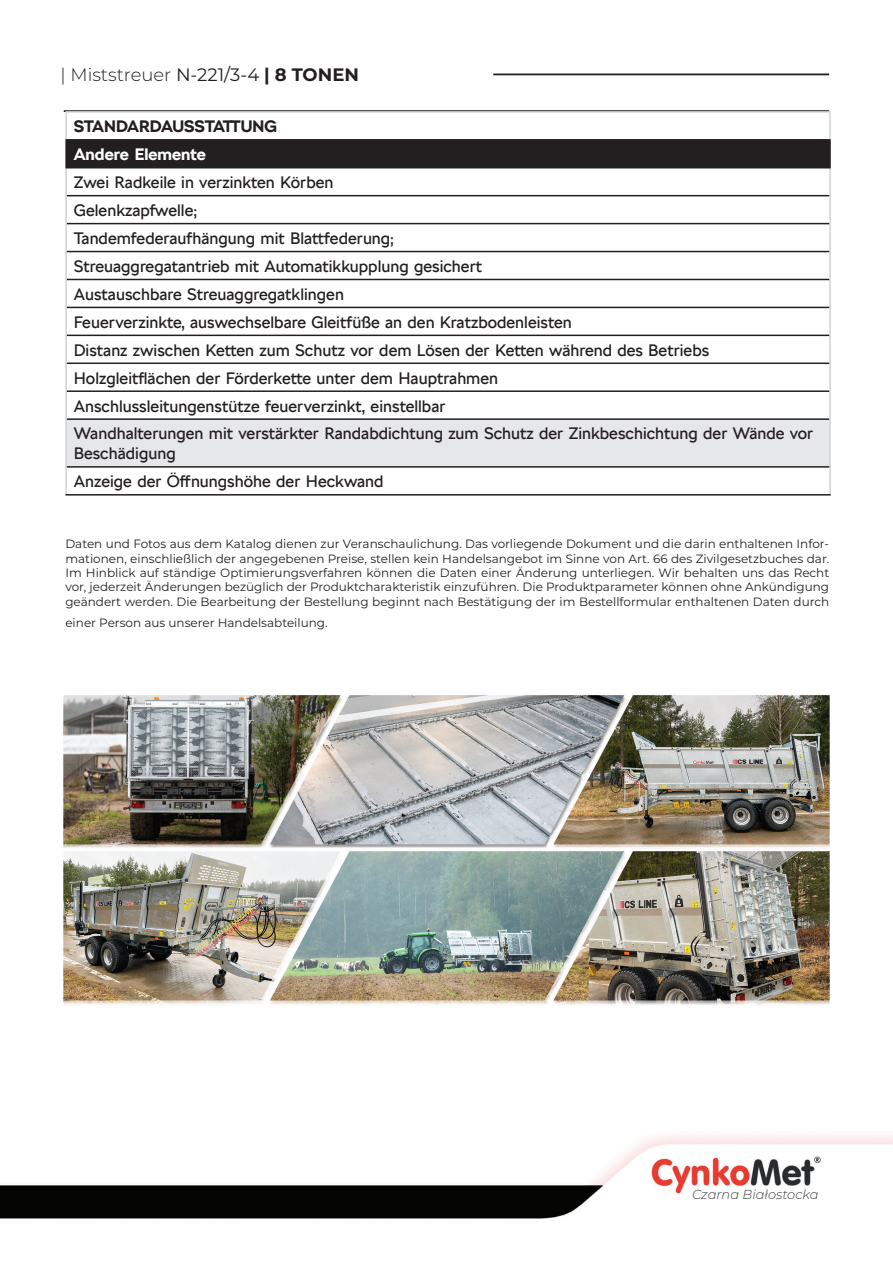
<style>
.page{position:relative;width:893px;height:1263px;background:#fff}
.page>*{position:absolute;margin:0;border:0;box-sizing:border-box;transform-origin:0 0}
.t1{font:300 18px "Montserrat";color:#231f20}
.t2{font:16.5px/27.9px "SKODA Next Arabic";color:#231f20}
.t3{font:700 16.5px "SKODA Next Arabic";letter-spacing:-.01em;color:#231f20}
.t4{font:700 16.5px "SKODA Next Arabic";color:#fff}
.t5{font:italic 300 13.05px "Montserrat";color:#3e3e3f}
.t6{font:12px/14.4px "Montserrat";color:#231f20;text-align:justify}
.s1{font-weight:400}
.s2{font-weight:700}
</style>
<div class="page">
<hr style="left:493px;top:74px;width:336px;height:1px;background:#231f20">
<img style="left:0;top:1135px;width:893px;height:84px">
<hr style="left:64px;top:110px;width:765px;height:2px;background:#231f20">
<img style="left:64px;top:695px;width:765px;height:310px">
<svg style="left:67px;top:168px;width:762px;height:169px"></svg>
<div style="left:66px;top:140px;width:764px;height:28px;background:#231f20"></div>
<div style="left:66px;top:419px;width:764px;height:48px;background:#e6e7e9"></div>
<hr style="left:65px;top:168px;width:2px;height:28px;background:#d1d2d4">
<hr style="left:829px;top:168px;width:2px;height:28px;background:#d1d2d4">
<hr style="left:65px;top:196px;width:2px;height:28px;background:#d1d2d4">
<hr style="left:829px;top:196px;width:2px;height:28px;background:#d1d2d4">
<hr style="left:65px;top:224px;width:2px;height:28px;background:#d1d2d4">
<hr style="left:829px;top:224px;width:2px;height:28px;background:#d1d2d4">
<hr style="left:65px;top:252px;width:2px;height:27px;background:#d1d2d4">
<hr style="left:829px;top:252px;width:2px;height:27px;background:#d1d2d4">
<hr style="left:65px;top:279px;width:2px;height:28px;background:#d1d2d4">
<hr style="left:829px;top:279px;width:2px;height:28px;background:#d1d2d4">
<hr style="left:65px;top:307px;width:2px;height:28px;background:#d1d2d4">
<hr style="left:829px;top:307px;width:2px;height:28px;background:#d1d2d4">
<hr style="left:65px;top:335px;width:2px;height:28px;background:#d1d2d4">
<hr style="left:829px;top:335px;width:2px;height:28px;background:#d1d2d4">
<hr style="left:65px;top:363px;width:2px;height:28px;background:#d1d2d4">
<hr style="left:829px;top:363px;width:2px;height:28px;background:#d1d2d4">
<hr style="left:65px;top:391px;width:2px;height:28px;background:#d1d2d4">
<hr style="left:829px;top:391px;width:2px;height:28px;background:#d1d2d4">
<hr style="left:65px;top:467px;width:2px;height:27px;background:#d1d2d4">
<hr style="left:829px;top:467px;width:2px;height:27px;background:#d1d2d4">
<hr style="left:65px;top:141px;width:2px;height:26px;background:#231f20">
<hr style="left:829px;top:141px;width:2px;height:26px;background:#231f20">
<hr style="left:65px;top:167px;width:766px;height:1px;background:#231f20">
<hr style="left:65px;top:139px;width:766px;height:2px;background:#231f20">
<hr style="left:67px;top:195px;width:762px;height:1px;background:#231f20">
<hr style="left:67px;top:223px;width:762px;height:1px;background:#231f20">
<hr style="left:67px;top:251px;width:762px;height:1px;background:#231f20">
<hr style="left:67px;top:279px;width:762px;height:1px;background:#231f20">
<hr style="left:67px;top:307px;width:762px;height:1px;background:#231f20">
<hr style="left:67px;top:335px;width:762px;height:1px;background:#231f20">
<hr style="left:67px;top:362px;width:762px;height:2px;background:#231f20">
<hr style="left:67px;top:390px;width:762px;height:2px;background:#231f20">
<hr style="left:67px;top:418px;width:762px;height:2px;background:#231f20">
<hr style="left:65px;top:419px;width:2px;height:48px;background:#d1d2d4">
<hr style="left:829px;top:419px;width:2px;height:48px;background:#d1d2d4">
<hr style="left:67px;top:466px;width:762px;height:2px;background:#231f20">
<hr style="left:65px;top:494px;width:766px;height:2px;background:#231f20">
<hr style="left:65px;top:111px;width:766px;height:2px;background:#d1d2d4">
<hr style="left:65px;top:113px;width:2px;height:26px;background:#d1d2d4">
<hr style="left:829px;top:113px;width:2px;height:26px;background:#d1d2d4">
<h1 class="t1" style="left:61px;top:63px;width:300px">| Miststreuer <span class="s1">N-221/3-4</span> <span class="s2">| 8 TONEN</span></h1>
<h2 class="t3" style="left:74px;top:117px;width:205px">STANDARDAUSSTATTUNG</h2>
<h2 class="t4" style="left:74px;top:145px;width:134px">Andere Elemente</h2>
<p class="t2" style="left:74px;top:168px;width:741px">Zwei Radkeile in verzinkten Körben<br>Gelenkzapfwelle;<br>Tandemfederaufhängung mit Blattfederung;<br>Streuaggregatantrieb mit Automatikkupplung gesichert<br>Austauschbare Streuaggregatklingen<br>Feuerverzinkte, auswechselbare Gleitfüße an den Kratzbodenleisten<br>Distanz zwischen Ketten zum Schutz vor dem Lösen der Ketten während des Betriebs Holzgleitflächen der Förderkette unter dem Hauptrahmen<br>Anschlussleitungenstütze feuerverzinkt, einstellbar<br>Wandhalterungen mit verstärkter Randabdichtung zum Schutz der Zinkbeschichtung der Wände vor</p>
<h2 class="t2" style="left:74px;top:440px;width:311px">Beschädigung<br>Anzeige der Öffnungshöhe der Heckwand</h2>
<p class="t6" style="left:65px;top:536px;width:765px">Daten und Fotos aus dem Katalog dienen zur Veranschaulichung. Das vorliegende Dokument und die darin enthaltenen Infor&shy;mationen, einschließlich der angegebenen Preise, stellen kein Handelsangebot im Sinne von Art. 66 des Zivilgesetzbuches dar.<br>Im Hinblick auf ständige Optimierungsverfahren können die Daten einer Änderung unterliegen. Wir behalten uns das Recht vor, jederzeit Änderungen bezüglich der Produktcharakteristik einzuführen. Die Produktparameter können ohne Ankündigung geändert werden. Die Bearbeitung der Bestellung beginnt nach Bestätigung der im Bestellformular enthaltenen Daten durch</p>
<p class="t6" style="left:65px;top:615px;width:264px">einer Person aus unserer Handelsabteilung.</p>
<p class="t5" style="left:692px;top:1186px;width:128px">Czarna Białostocka</p>
</div>
